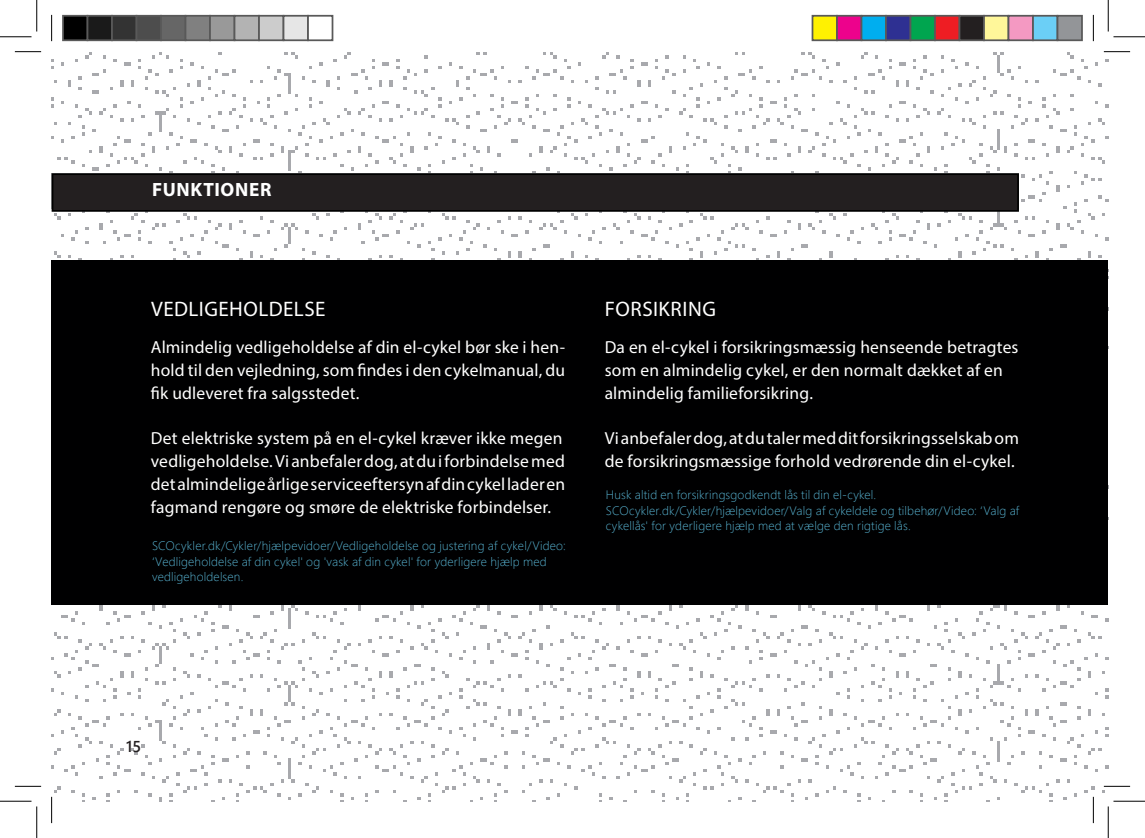
<style>
.page{position:relative;width:1145px;height:838px;background:#fff}
.page>*{position:absolute;margin:0;border:0;box-sizing:border-box;transform-origin:0 0}
.Overskrift{font:22.75px "Myriad Pro";letter-spacing:.015em;color:#fff}
.Underoverskrift{font:21px "Myriad Pro";letter-spacing:.025em;color:#fff}
.Indhold_over{font:700 19.25px "Myriad Pro";letter-spacing:.035em;color:#fff}
.Brødtekst{font:17.5px/22.8px "Myriad Pro";letter-spacing:.01em;color:#fff}
.t1{font:15.75px "Webly Sleek UI Semibold";color:#231f20}
.t2{font:12.25px/15.8px "Webly Sleek UI Light";letter-spacing:.015em;color:#59b6d5}
</style>
<div class="page">
<div style="left:52px;top:260px;width:1056px;height:345px;background:#000001"></div>
<div style="left:53px;top:174px;width:965px;height:37px;background:#231f20"></div>
<div style="left:52px;top:173px;width:967px;height:39px;border:2px solid #000"></div>
<svg style="left:15px;top:51px;width:26px;height:1px"></svg>
<svg style="left:1104px;top:51px;width:26px;height:1px"></svg>
<svg style="left:15px;top:786px;width:26px;height:1px"></svg>
<svg style="left:1104px;top:786px;width:26px;height:1px"></svg>
<svg style="left:51px;top:15px;width:1px;height:26px"></svg>
<svg style="left:51px;top:796px;width:1px;height:27px"></svg>
<svg style="left:1093px;top:15px;width:1px;height:26px"></svg>
<svg style="left:1093px;top:796px;width:1px;height:27px"></svg>
<hr style="left:0;top:36px;width:32px;height:1px;background:#000">
<hr style="left:1113px;top:36px;width:32px;height:1px;background:#000">
<hr style="left:0;top:800px;width:32px;height:1px;background:#000">
<hr style="left:1113px;top:800px;width:32px;height:1px;background:#000">
<hr style="left:36px;top:0;width:1px;height:31px;background:#000">
<hr style="left:36px;top:806px;width:1px;height:31px;background:#000">
<hr style="left:1108px;top:0;width:1px;height:31px;background:#000">
<hr style="left:1108px;top:806px;width:1px;height:31px;background:#000">
<div style="left:63px;top:16px;width:25px;height:24px;background:#000"></div>
<div style="left:62px;top:15px;width:26px;height:26px;border:2px solid #595959"></div>
<div style="left:88px;top:16px;width:24px;height:24px;background:#1a1a1a"></div>
<div style="left:87px;top:15px;width:26px;height:26px;border:2px solid #595959"></div>
<div style="left:112px;top:16px;width:25px;height:24px;background:#333"></div>
<div style="left:111px;top:15px;width:26px;height:26px;border:2px solid #595959"></div>
<div style="left:137px;top:16px;width:24px;height:24px;background:#4d4d4d"></div>
<div style="left:136px;top:15px;width:26px;height:26px;border:2px solid #595959"></div>
<div style="left:161px;top:16px;width:25px;height:24px;background:#666"></div>
<div style="left:160px;top:15px;width:26px;height:26px;border:2px solid #595959"></div>
<div style="left:186px;top:16px;width:24px;height:24px;background:#808080"></div>
<div style="left:185px;top:15px;width:26px;height:26px;border:2px solid #595959"></div>
<div style="left:210px;top:16px;width:25px;height:24px;background:#999"></div>
<div style="left:209px;top:15px;width:26px;height:26px;border:2px solid #595959"></div>
<div style="left:235px;top:16px;width:24px;height:24px;background:#b3b3b3"></div>
<div style="left:234px;top:15px;width:26px;height:26px;border:2px solid #595959"></div>
<div style="left:259px;top:16px;width:25px;height:24px;background:#ccc"></div>
<div style="left:258px;top:15px;width:26px;height:26px;border:2px solid #595959"></div>
<div style="left:284px;top:16px;width:24px;height:24px;background:#e6e6e6"></div>
<div style="left:283px;top:15px;width:26px;height:26px;border:2px solid #595959"></div>
<div style="left:307px;top:15px;width:26px;height:26px;border:2px solid #595959"></div>
<div style="left:812px;top:16px;width:25px;height:24px;background:#fff101"></div>
<div style="left:812px;top:15px;width:26px;height:26px;border:2px solid #595959"></div>
<div style="left:837px;top:16px;width:24px;height:24px;background:#ed028c"></div>
<div style="left:836px;top:15px;width:26px;height:26px;border:2px solid #595959"></div>
<div style="left:861px;top:16px;width:25px;height:24px;background:#00aeef"></div>
<div style="left:861px;top:15px;width:26px;height:26px;border:2px solid #595959"></div>
<div style="left:886px;top:16px;width:24px;height:24px;background:#2e3092"></div>
<div style="left:885px;top:15px;width:26px;height:26px;border:2px solid #595959"></div>
<div style="left:910px;top:16px;width:25px;height:24px;background:#00a54f"></div>
<div style="left:910px;top:15px;width:26px;height:26px;border:2px solid #595959"></div>
<div style="left:935px;top:16px;width:24px;height:24px;background:#ee1d23"></div>
<div style="left:934px;top:15px;width:26px;height:26px;border:2px solid #595959"></div>
<div style="left:959px;top:16px;width:25px;height:24px;background:#231f20"></div>
<div style="left:959px;top:15px;width:26px;height:26px;border:2px solid #595959"></div>
<div style="left:984px;top:16px;width:24px;height:24px;background:#fff79a"></div>
<div style="left:983px;top:15px;width:26px;height:26px;border:2px solid #595959"></div>
<div style="left:1008px;top:16px;width:25px;height:24px;background:#f499c2"></div>
<div style="left:1008px;top:15px;width:26px;height:26px;border:2px solid #595959"></div>
<div style="left:1033px;top:16px;width:24px;height:24px;background:#6bcff6"></div>
<div style="left:1032px;top:15px;width:26px;height:26px;border:2px solid #595959"></div>
<div style="left:1057px;top:16px;width:25px;height:24px;background:#939598"></div>
<div style="left:1057px;top:15px;width:26px;height:26px;border:2px solid #595959"></div>
<p class="Overskrift" style="left:151px;top:176px;width:129px">FUNKTIONER</p>
<p class="Indhold_over" style="left:152px;top:177px;width:121px">FUNKTIONER</p>
<p class="Underoverskrift" style="left:151px;top:295px;width:176px">VEDLIGEHOLDELSE</p>
<p class="Brødtekst" style="left:151px;top:336px;width:416px;text-align:justify">Almindelig vedligeholdelse af din el-cykel bør ske i hen&shy;hold til den vejledning, som findes i den cykelmanual, du fik udleveret fra salgsstedet.</p>
<p class="Brødtekst" style="left:151px;top:427px;width:416px">Det elektriske system på en el-cykel kræver ikke megen vedligeholdelse. Vi anbefaler dog, at du i forbindelse med det almindelige årlige serviceeftersyn af din cykel lader en fagmand rengøre og smøre de elektriske forbindelser.</p>
<p class="t2" style="left:152px;top:537px;width:415px">SCOcykler.dk/Cykler/hjælpevidoer/Vedligeholdelse og justering af cykel/Video: ‘Vedligeholdelse af din cykel' og 'vask af din cykel' for yderligere hjælp med vedligeholdelsen.</p>
<p class="Underoverskrift" style="left:605px;top:295px;width:113px">FORSIKRING</p>
<p class="Brødtekst" style="left:605px;top:336px;width:415px">Da en el-cykel i forsikringsmæssig henseende betragtes som en almindelig cykel, er den normalt dækket af en almindelig familieforsikring.</p>
<p class="Brødtekst" style="left:605px;top:427px;width:416px">Vi anbefaler dog, at du taler med dit forsikringsselskab om de forsikringsmæssige forhold vedrørende din el-cykel.</p>
<p class="t2" style="left:606px;top:486px;width:272px">Husk altid en forsikringsgodkendt lås til din el-cykel.</p>
<p class="t2" style="left:606px;top:502px;width:415px">SCOcykler.dk/Cykler/hjælpevidoer/Valg af cykeldele og tilbehør/Video: ‘Valg af cykellås' for yderligere hjælp med at vælge den rigtige lås.</p>
<p class="t1" style="left:126px;top:734px;width:17px">15</p>
</div>
